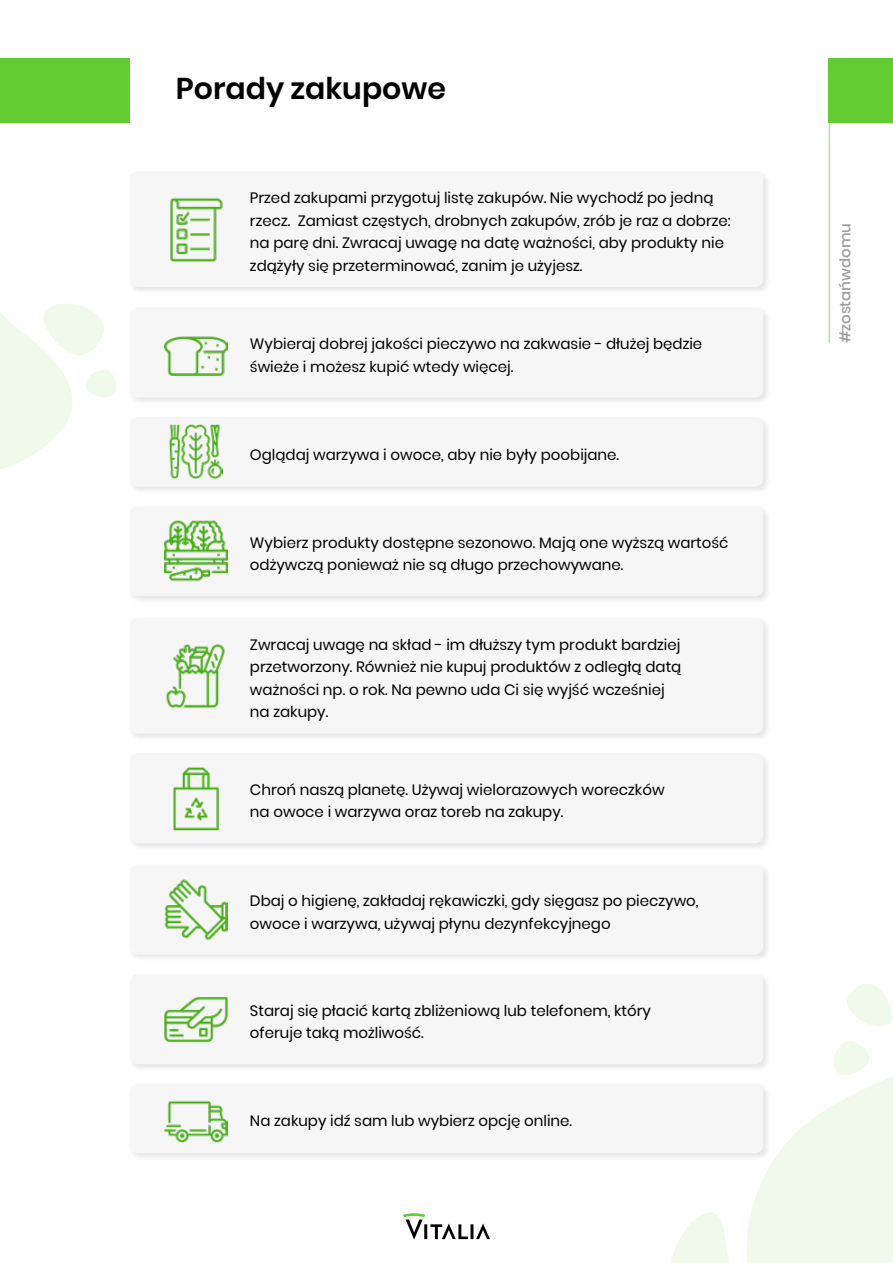
<style>
.page{position:relative;width:893px;height:1263px;background:#fff}
.page>*{position:absolute;margin:0;border:0;box-sizing:border-box;transform-origin:0 0}
.t1{font:600 30px "Poppins";color:#020203}
.t2{font:15px/22.5px "Poppins";color:#000}
.t3{font:500 15px "Poppins";color:#9d9d9c}
</style>
<div class="page">
<svg style="left:671px;top:984px;width:222px;height:279px"></svg>
<svg style="left:0;top:303px;width:116px;height:166px"></svg>
<hr style="left:828px;top:66px;width:2px;height:277px;background:#63cc33">
<div style="left:828px;top:58px;width:65px;height:64px;background:#63cc33"></div>
<div style="left:0;top:58px;width:129px;height:64px;background:#63cc33"></div>
<svg style="left:403px;top:1213px;width:87px;height:26px"></svg>
<div style="left:128px;top:1082px;width:643px;height:80px;background:#f6f6f6"></div>
<div style="left:128px;top:169px;width:643px;height:126px;background:#f6f6f6"></div>
<div style="left:128px;top:616px;width:643px;height:126px;background:#f2f2f2"></div>
<div style="left:130px;top:618px;width:633px;height:115px;background:#f6f6f6;border-radius:8px"></div>
<img style="left:170px;top:198px;width:53px;height:63px">
<img style="left:166px;top:644px;width:59px;height:64px">
<div style="left:128px;top:751px;width:643px;height:100px;background:#f6f6f6"></div>
<img style="left:173px;top:767px;width:46px;height:63px">
<div style="left:128px;top:862px;width:643px;height:100px;background:#f6f6f6"></div>
<img style="left:164px;top:879px;width:64px;height:61px">
<div style="left:128px;top:305px;width:643px;height:100px;background:#f6f6f6"></div>
<img style="left:164px;top:336px;width:64px;height:40px">
<div style="left:128px;top:415px;width:643px;height:80px;background:#000;opacity:.1"></div>
<div style="left:130px;top:417px;width:633px;height:70px;background:#f6f6f6;border-radius:8px"></div>
<img style="left:169px;top:425px;width:54px;height:54px">
<div style="left:128px;top:972px;width:643px;height:100px;background:#f6f6f6"></div>
<img style="left:164px;top:997px;width:64px;height:45px">
<div style="left:128px;top:504px;width:643px;height:100px;background:#f6f6f6"></div>
<img style="left:164px;top:520px;width:64px;height:62px">
<img style="left:164px;top:1101px;width:64px;height:42px">
<h1 class="t1" style="left:176px;top:71px;width:272px">Porady zakupowe</h1>
<p class="t2" style="left:250px;top:187px;width:482px">Przed zakupami przygotuj listę zakupów. Nie wychodź po jedną rzecz. Zamiast częstych, drobnych zakupów, zrób je raz a dobrze: na parę dni. Zwracaj uwagę na datę ważności, aby produkty nie zdążyły się przeterminować, zanim je użyjesz.</p>
<p class="t2" style="left:250px;top:333px;width:454px">Wybieraj dobrej jakości pieczywo na zakwasie - dłużej będzie świeże i możesz kupić wtedy więcej.</p>
<p class="t2" style="left:250px;top:443px;width:371px">Oglądaj warzywa i owoce, aby nie były poobijane.</p>
<p class="t2" style="left:250px;top:531px;width:480px">Wybierz produkty dostępne sezonowo. Mają one wyższą wartość odżywczą ponieważ nie są długo przechowywane.</p>
<p class="t2" style="left:250px;top:633px;width:433px">Zwracaj uwagę na skład - im dłuższy tym produkt bardziej przetworzony. Również nie kupuj produktów z odległą datą ważności np. o rok. Na pewno uda Ci się wyjść wcześniej na zakupy.</p>
<p class="t2" style="left:250px;top:778px;width:416px">Chroń naszą planetę. Używaj wielorazowych woreczków na owoce i warzywa oraz toreb na zakupy.</p>
<p class="t2" style="left:250px;top:890px;width:450px">Dbaj o higienę, zakładaj rękawiczki, gdy sięgasz po pieczywo, owoce i warzywa, używaj płynu dezynfekcyjnego</p>
<p class="t2" style="left:250px;top:999px;width:403px">Staraj się płacić kartą zbliżeniową lub telefonem, który oferuje taką możliwość.</p>
<p class="t2" style="left:250px;top:1110px;width:324px">Na zakupy idź sam lub wybierz opcję online.</p>
<p class="t3" style="left:836px;top:343px;width:122px;rotate:-90deg">#zostańwdomu</p>
</div>
